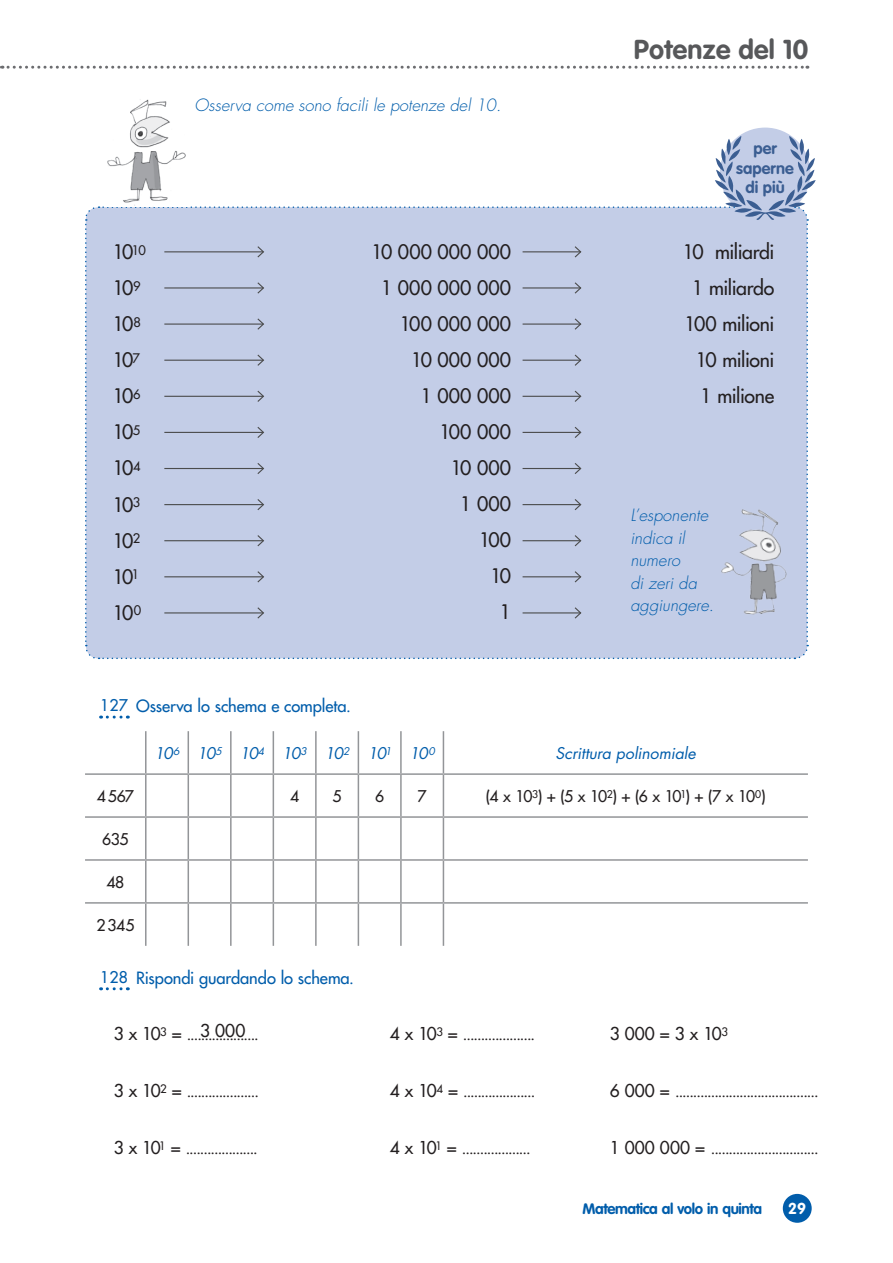
<style>
.page{position:relative;width:893px;height:1263px;background:#fff}
.page>*{position:absolute;margin:0;border:0;box-sizing:border-box;transform-origin:0 0}
.t1{font:700 27px "VAG Rounded Std";letter-spacing:.01em;color:#57585a}
.t2{font:500 19.5px/36px "Futura Std";letter-spacing:.005em;color:#231f20;text-align:right}
.t3{font:500 19.5px/36px "Futura Std";letter-spacing:-.02em;color:#231f20;text-align:right}
.t4{font:500 19.5px/36px "Futura Std";letter-spacing:-.085em;color:#231f20}
.t5{font:500 17.25px "Futura Std";letter-spacing:.005em;color:#231f20}
.t6{font:italic 300 16.5px/22.5px "Futura Std";color:#015dab}
.t7{font:500 16.5px "Futura Std";letter-spacing:-.005em;color:#015dab}
.t8{font:700 16.2px/19.8px "VAG Rounded Std";color:#3b5e92;text-align:center}
.t9{font:500 15.75px "Futura Std";letter-spacing:-.025em;color:#231f20}
.t10{font:italic 15.75px "Futura Std";letter-spacing:-.07em;color:#015dab}
.t11{font:italic 15.75px "Futura Std";letter-spacing:-.005em;color:#015dab}
.t12{font:500 15.75px "Futura Std";letter-spacing:.01em;color:#015dab}
.t13{font:700 15.75px "VAG Rounded Std";color:#fff}
.t14{font:700 15px "VAG Rounded Std";letter-spacing:-.025em;color:#015dab}
.s1{font-size:17.25px}
</style>
<div class="page">
<div style="left:783px;top:1194px;width:29px;height:29px;background:#015dab;border-radius:50%"></div>
<svg style="left:0;top:66px;width:808px;height:3px"></svg>
<div style="left:770px;top:38px;width:4px;height:22px;border:1px solid #fff;border-radius:2px"></div>
<svg style="left:101px;top:987px;width:27px;height:3px"></svg>
<svg style="left:101px;top:715px;width:28px;height:3px"></svg>
<hr style="left:145px;top:731px;width:2px;height:42px;background:#939598">
<hr style="left:188px;top:731px;width:1px;height:42px;background:#939598">
<hr style="left:230px;top:731px;width:2px;height:42px;background:#939598">
<hr style="left:273px;top:731px;width:1px;height:42px;background:#939598">
<hr style="left:315px;top:731px;width:2px;height:42px;background:#939598">
<hr style="left:358px;top:731px;width:1px;height:42px;background:#939598">
<hr style="left:400px;top:731px;width:2px;height:42px;background:#939598">
<hr style="left:443px;top:731px;width:1px;height:42px;background:#939598">
<hr style="left:85px;top:773px;width:61px;height:2px;background:#939598">
<hr style="left:146px;top:773px;width:42px;height:2px;background:#939598">
<hr style="left:145px;top:775px;width:2px;height:41px;background:#939598">
<hr style="left:188px;top:773px;width:43px;height:2px;background:#939598">
<hr style="left:188px;top:775px;width:1px;height:41px;background:#939598">
<hr style="left:231px;top:773px;width:42px;height:2px;background:#939598">
<hr style="left:230px;top:775px;width:2px;height:41px;background:#939598">
<hr style="left:273px;top:773px;width:43px;height:2px;background:#939598">
<hr style="left:273px;top:775px;width:1px;height:41px;background:#939598">
<hr style="left:316px;top:773px;width:42px;height:2px;background:#939598">
<hr style="left:315px;top:775px;width:2px;height:41px;background:#939598">
<hr style="left:358px;top:773px;width:43px;height:2px;background:#939598">
<hr style="left:358px;top:775px;width:1px;height:41px;background:#939598">
<hr style="left:401px;top:773px;width:42px;height:2px;background:#939598">
<hr style="left:400px;top:775px;width:2px;height:41px;background:#939598">
<hr style="left:443px;top:773px;width:365px;height:2px;background:#939598">
<hr style="left:443px;top:775px;width:1px;height:41px;background:#939598">
<hr style="left:85px;top:816px;width:61px;height:2px;background:#939598">
<hr style="left:146px;top:816px;width:42px;height:2px;background:#939598">
<hr style="left:145px;top:818px;width:2px;height:41px;background:#939598">
<hr style="left:188px;top:816px;width:43px;height:2px;background:#939598">
<hr style="left:188px;top:818px;width:1px;height:41px;background:#939598">
<hr style="left:231px;top:816px;width:42px;height:2px;background:#939598">
<hr style="left:230px;top:818px;width:2px;height:41px;background:#939598">
<hr style="left:273px;top:816px;width:43px;height:2px;background:#939598">
<hr style="left:273px;top:818px;width:1px;height:41px;background:#939598">
<hr style="left:316px;top:816px;width:42px;height:2px;background:#939598">
<hr style="left:315px;top:818px;width:2px;height:41px;background:#939598">
<hr style="left:358px;top:816px;width:43px;height:2px;background:#939598">
<hr style="left:358px;top:818px;width:1px;height:41px;background:#939598">
<hr style="left:401px;top:816px;width:42px;height:2px;background:#939598">
<hr style="left:400px;top:818px;width:2px;height:41px;background:#939598">
<hr style="left:443px;top:816px;width:365px;height:2px;background:#939598">
<hr style="left:443px;top:818px;width:1px;height:41px;background:#939598">
<hr style="left:85px;top:859px;width:61px;height:2px;background:#939598">
<hr style="left:146px;top:859px;width:42px;height:2px;background:#939598">
<hr style="left:145px;top:861px;width:2px;height:41px;background:#939598">
<hr style="left:188px;top:859px;width:43px;height:2px;background:#939598">
<hr style="left:188px;top:861px;width:1px;height:41px;background:#939598">
<hr style="left:231px;top:859px;width:42px;height:2px;background:#939598">
<hr style="left:230px;top:861px;width:2px;height:41px;background:#939598">
<hr style="left:273px;top:859px;width:43px;height:2px;background:#939598">
<hr style="left:273px;top:861px;width:1px;height:41px;background:#939598">
<hr style="left:316px;top:859px;width:42px;height:2px;background:#939598">
<hr style="left:315px;top:861px;width:2px;height:41px;background:#939598">
<hr style="left:358px;top:859px;width:43px;height:2px;background:#939598">
<hr style="left:358px;top:861px;width:1px;height:41px;background:#939598">
<hr style="left:401px;top:859px;width:42px;height:2px;background:#939598">
<hr style="left:400px;top:861px;width:2px;height:41px;background:#939598">
<hr style="left:443px;top:859px;width:365px;height:2px;background:#939598">
<hr style="left:443px;top:861px;width:1px;height:41px;background:#939598">
<hr style="left:85px;top:902px;width:61px;height:2px;background:#939598">
<hr style="left:146px;top:902px;width:42px;height:2px;background:#939598">
<hr style="left:145px;top:904px;width:2px;height:42px;background:#939598">
<hr style="left:188px;top:902px;width:43px;height:2px;background:#939598">
<hr style="left:188px;top:904px;width:1px;height:42px;background:#939598">
<hr style="left:231px;top:902px;width:42px;height:2px;background:#939598">
<hr style="left:230px;top:904px;width:2px;height:42px;background:#939598">
<hr style="left:273px;top:902px;width:43px;height:2px;background:#939598">
<hr style="left:273px;top:904px;width:1px;height:42px;background:#939598">
<hr style="left:316px;top:902px;width:42px;height:2px;background:#939598">
<hr style="left:315px;top:904px;width:2px;height:42px;background:#939598">
<hr style="left:358px;top:902px;width:43px;height:2px;background:#939598">
<hr style="left:358px;top:904px;width:1px;height:42px;background:#939598">
<hr style="left:401px;top:902px;width:42px;height:2px;background:#939598">
<hr style="left:400px;top:904px;width:2px;height:42px;background:#939598">
<hr style="left:443px;top:902px;width:365px;height:2px;background:#939598">
<hr style="left:443px;top:904px;width:1px;height:42px;background:#939598">
<img style="left:130px;top:99px;width:40px;height:37px">
<div style="left:720px;top:128px;width:90px;height:90px;background:#c3cde7;border-radius:50%"></div>
<svg style="left:85px;top:136px;width:731px;height:524px"></svg>
<p class="t6" style="left:195px;top:95px;width:308px">Osserva come sono facili le potenze del 10.</p>
<h1 class="t1" style="left:634px;top:34px;width:176px">Potenze del 10</h1>
<p class="t8" style="left:736px;top:139px;width:59px">per saperne di più</p>
<p class="t4" style="left:113px;top:234px;width:35px">10<sup>10<br></sup>10<sup>9<br></sup>10<sup>8<br></sup>10<sup>7<br></sup>10<sup>6<br></sup>10<sup>5<br></sup>10<sup>4<br></sup>10<sup>3<br></sup>10<sup>2<br></sup>10<sup>1<br></sup>10<sup>0</sup></p>
<p class="t2" style="left:371px;top:234px;width:141px">10 000 000 000<br>1 000 000 000<br>100 000 000<br>10 000 000<br>1 000 000<br>100 000<br>10 000<br>1 000<br>100<br>10<br>1</p>
<p class="t3" style="left:683px;top:234px;width:93px">10 miliardi<br>1 miliardo<br>100 milioni<br>10 milioni<br>1 milione</p>
<p class="t6" style="left:630px;top:504px;width:85px">L’esponente indica il numero<br>di zeri da aggiungere.</p>
<p class="t12" style="left:100px;top:696px;width:29px">127</p>
<p class="t7" style="left:136px;top:695px;width:216px">Osserva lo schema e completa.</p>
<p class="t10" style="left:155px;top:743px;width:282px">10<sup>6</sup> 10<sup>5</sup> 10<sup>4</sup> 10<sup>3</sup> 10<sup>2</sup> 10<sup>1</sup> 10<sup>0</sup></p>
<p class="t11" style="left:555px;top:743px;width:142px">Scrittura polinomiale</p>
<p class="t9" style="left:97px;top:786px;width:39px">4567</p>
<p class="t9" style="left:290px;top:786px;width:11px">4</p>
<p class="t9" style="left:333px;top:786px;width:11px">5</p>
<p class="t9" style="left:375px;top:786px;width:11px">6</p>
<p class="t9" style="left:418px;top:786px;width:11px">7</p>
<p class="t9" style="left:486px;top:786px;width:281px">(4 x 10<sup>3</sup>) + (5 x 10<sup>2</sup>) + (6 x 10<sup>1</sup>) + (7 x 10<sup>0</sup>)</p>
<p class="t9" style="left:102px;top:829px;width:28px">635</p>
<p class="t9" style="left:106px;top:872px;width:19px">48</p>
<p class="t9" style="left:96px;top:915px;width:40px">2345</p>
<p class="t12" style="left:100px;top:967px;width:29px">128</p>
<p class="t7" style="left:136px;top:967px;width:219px">Rispondi guardando lo schema.</p>
<p class="t5" style="left:200px;top:1019px;width:47px">3 000</p>
<p class="t9" style="left:114px;top:1024px;width:147px"><span class="s1">3 x 10</span><sup>3</sup> <span class="s1">=</span> ....................</p>
<p class="t9" style="left:114px;top:1081px;width:147px"><span class="s1">3 x 10</span><sup>2</sup> <span class="s1">=</span> ....................</p>
<p class="t9" style="left:114px;top:1138px;width:146px"><span class="s1">3 x 10</span><sup>1</sup> <span class="s1">=</span> ....................</p>
<p class="t9" style="left:390px;top:1024px;width:147px"><span class="s1">4 x 10</span><sup>3</sup> <span class="s1">=</span> ....................</p>
<p class="t9" style="left:390px;top:1081px;width:147px"><span class="s1">4 x 10</span><sup>4</sup> <span class="s1">=</span> ....................</p>
<p class="t9" style="left:390px;top:1138px;width:142px"><span class="s1">4 x 10</span><sup>1</sup> <span class="s1">=</span> ...................</p>
<p class="t5" style="left:610px;top:1023px;width:120px">3 000 = 3 x 10<sup>3</sup></p>
<p class="t9" style="left:610px;top:1081px;width:210px"><span class="s1">6 000 =</span> ........................................</p>
<p class="t9" style="left:610px;top:1138px;width:210px"><span class="s1">1 000 000 =</span> ..............................</p>
<p class="t14" style="left:583px;top:1200px;width:181px">Matematica al volo in quinta</p>
<p class="t13" style="left:788px;top:1199px;width:19px">29</p>
</div>
